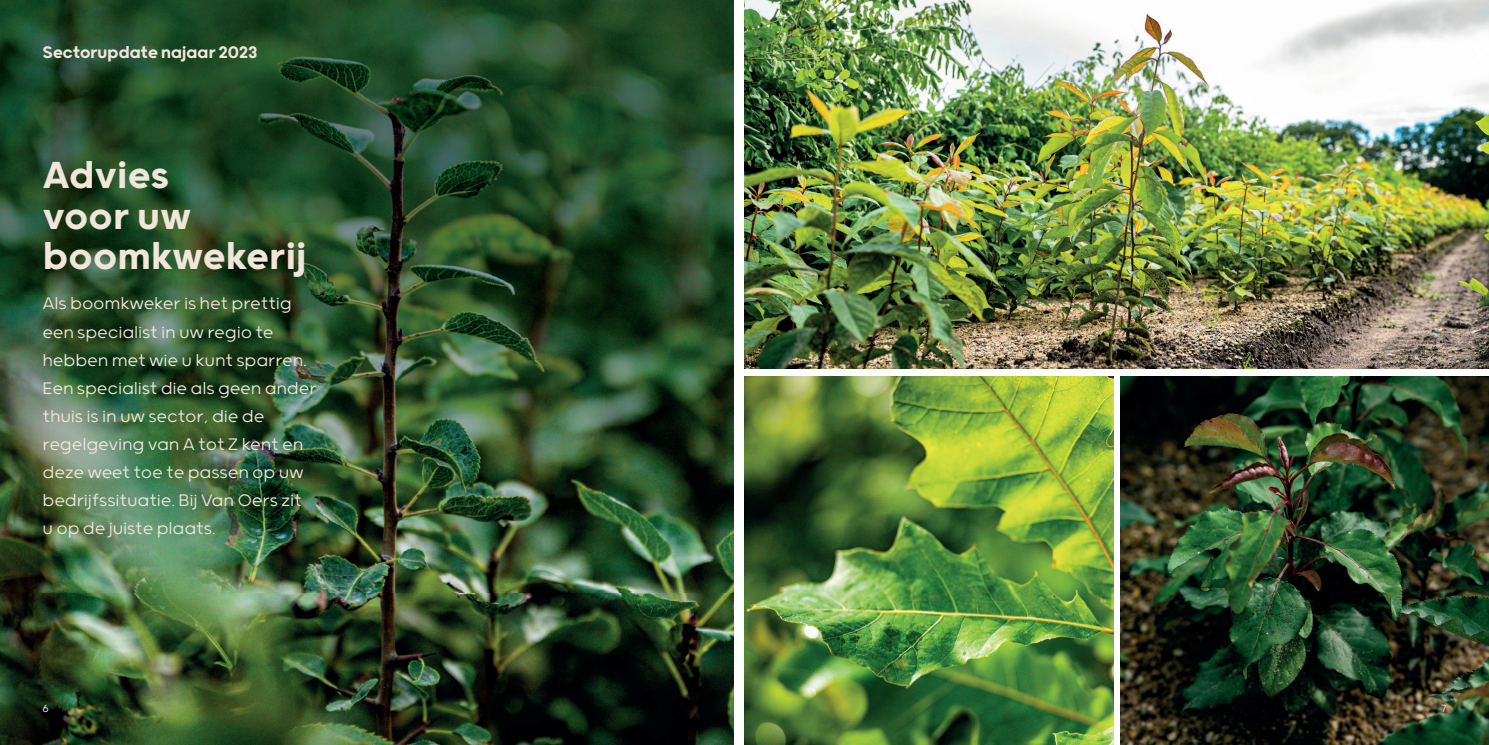
<style>
.page{position:relative;width:1489px;height:745px;background:#fff}
.page>*{position:absolute;margin:0;border:0;box-sizing:border-box;transform-origin:0 0}
.t1{font:500 45px/40.5px "Grold";letter-spacing:-.01em;color:#f0e7da}
.t2{font:300 20px/28px "Grold";letter-spacing:-.01em;color:#f0e7da}
.t3{font:500 20px "Grold";letter-spacing:-.025em;color:#f0e7da}
.t4{font:300 12.5px "Grold";color:#fff}
.t5{font:300 12.5px "Grold";color:#f0e7da}
</style>
<div class="page">
<img style="left:0;top:0;width:733px;height:744px">
<img style="left:1120px;top:376px;width:368px;height:368px">
<img style="left:744px;top:376px;width:369px;height:368px">
<img style="left:744px;top:0;width:744px;height:369px">
<p class="t3" style="left:43px;top:40px;width:217px">Sectorupdate najaar 2023</p>
<h1 class="t1" style="left:43px;top:152px;width:266px">Advies<br>voor uw boomkwekerij</h1>
<p class="t2" style="left:43px;top:288px;width:276px">Als boomkweker is het prettig een specialist in uw regio te hebben met wie u kunt sparren.<br>Een specialist die als geen ander thuis is in uw sector, die de regelgeving van A tot Z kent en deze weet toe te passen op uw bedrijfssituatie. Bij Van Oers zit u op de juiste plaats.</p>
<p class="t4" style="left:43px;top:700px;width:8px">6</p>
<p class="t5" style="left:1440px;top:700px;width:7px">7</p>
</div>
